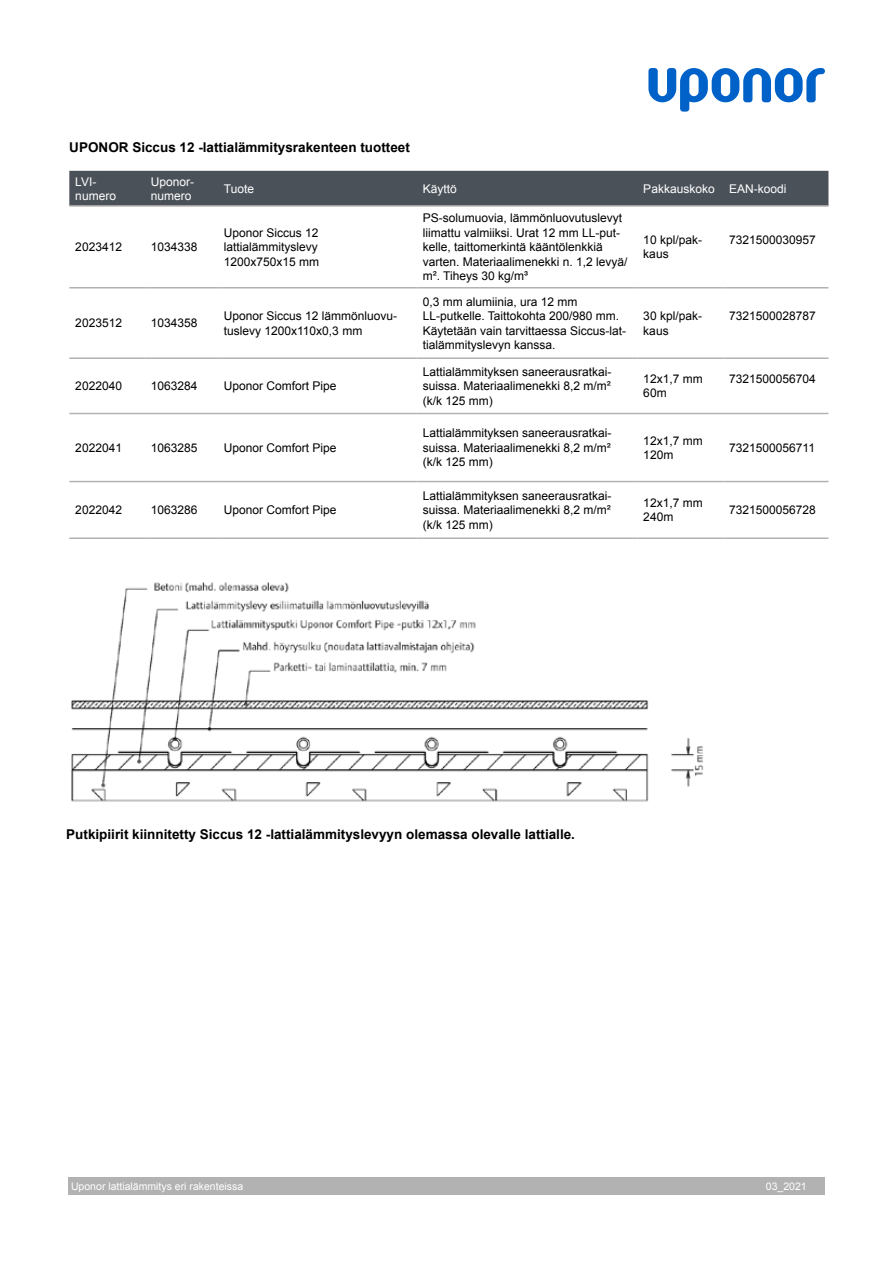
<style>
.page{position:relative;width:893px;height:1263px;background:#fff}
.page>*{position:absolute;margin:0;border:0;box-sizing:border-box;transform-origin:0 0}
.t1{font:700 13.5px "Arial";color:#000}
.t2{font:12px/14.4px "Arial";color:#000}
.t3{font:12px/14.4px "Arial";color:#fff}
.t4{font:10.5px "Arial";color:#fff}
</style>
<div class="page">
<svg style="left:648px;top:68px;width:177px;height:44px"></svg>
<div style="left:68px;top:1178px;width:757px;height:17px;background:#b3b2b2"></div>
<img style="left:72px;top:582px;width:632px;height:220px">
<div style="left:69px;top:171px;width:759px;height:34px;background:#4b5159"></div>
<hr style="left:69px;top:205px;width:76px;height:2px;background:#b3b2b2">
<hr style="left:145px;top:205px;width:73px;height:2px;background:#b3b2b2">
<hr style="left:218px;top:205px;width:199px;height:2px;background:#b3b2b2">
<hr style="left:417px;top:205px;width:220px;height:2px;background:#b3b2b2">
<hr style="left:637px;top:205px;width:86px;height:2px;background:#b3b2b2">
<hr style="left:723px;top:205px;width:105px;height:2px;background:#b3b2b2">
<hr style="left:69px;top:287px;width:76px;height:1px;background:#b3b2b2">
<hr style="left:145px;top:287px;width:73px;height:1px;background:#b3b2b2">
<hr style="left:218px;top:287px;width:199px;height:1px;background:#b3b2b2">
<hr style="left:417px;top:287px;width:220px;height:1px;background:#b3b2b2">
<hr style="left:637px;top:287px;width:86px;height:1px;background:#b3b2b2">
<hr style="left:723px;top:287px;width:105px;height:1px;background:#b3b2b2">
<hr style="left:69px;top:357px;width:76px;height:2px;background:#b3b2b2">
<hr style="left:145px;top:357px;width:73px;height:2px;background:#b3b2b2">
<hr style="left:218px;top:357px;width:199px;height:2px;background:#b3b2b2">
<hr style="left:417px;top:357px;width:220px;height:2px;background:#b3b2b2">
<hr style="left:637px;top:357px;width:86px;height:2px;background:#b3b2b2">
<hr style="left:723px;top:357px;width:105px;height:2px;background:#b3b2b2">
<hr style="left:69px;top:413px;width:76px;height:1px;background:#b3b2b2">
<hr style="left:145px;top:413px;width:73px;height:1px;background:#b3b2b2">
<hr style="left:218px;top:413px;width:199px;height:1px;background:#b3b2b2">
<hr style="left:417px;top:413px;width:220px;height:1px;background:#b3b2b2">
<hr style="left:637px;top:413px;width:86px;height:1px;background:#b3b2b2">
<hr style="left:723px;top:413px;width:105px;height:1px;background:#b3b2b2">
<hr style="left:69px;top:481px;width:76px;height:1px;background:#b3b2b2">
<hr style="left:145px;top:481px;width:73px;height:1px;background:#b3b2b2">
<hr style="left:218px;top:481px;width:199px;height:1px;background:#b3b2b2">
<hr style="left:417px;top:481px;width:220px;height:1px;background:#b3b2b2">
<hr style="left:637px;top:481px;width:86px;height:1px;background:#b3b2b2">
<hr style="left:723px;top:481px;width:105px;height:1px;background:#b3b2b2">
<hr style="left:69px;top:537px;width:76px;height:2px;background:#b3b2b2">
<hr style="left:145px;top:537px;width:73px;height:2px;background:#b3b2b2">
<hr style="left:218px;top:537px;width:199px;height:2px;background:#b3b2b2">
<hr style="left:417px;top:537px;width:220px;height:2px;background:#b3b2b2">
<hr style="left:637px;top:537px;width:86px;height:2px;background:#b3b2b2">
<hr style="left:723px;top:537px;width:105px;height:2px;background:#b3b2b2">
<p class="t1" style="left:69px;top:138px;width:342px">UPONOR Siccus 12 -lattialämmitysrakenteen tuotteet</p>
<p class="t3" style="left:75px;top:174px;width:42px">LVI&shy;numero</p>
<p class="t3" style="left:151px;top:174px;width:45px">Uponor&shy;numero</p>
<p class="t3" style="left:224px;top:181px;width:32px">Tuote</p>
<p class="t3" style="left:423px;top:181px;width:36px">Käyttö</p>
<p class="t3" style="left:643px;top:181px;width:145px">Pakkauskoko EAN-koodi</p>
<p class="t2" style="left:75px;top:240px;width:48px">2023412</p>
<p class="t2" style="left:151px;top:240px;width:48px">1034338</p>
<p class="t2" style="left:224px;top:225px;width:97px;text-align:justify">Uponor Siccus 12 lattialämmityslevy 1200x750x15 mm</p>
<p class="t2" style="left:75px;top:316px;width:48px">2023512</p>
<p class="t2" style="left:151px;top:316px;width:48px">1034358</p>
<p class="t2" style="left:224px;top:309px;width:175px">Uponor Siccus 12 lämmönluovu&shy;tuslevy 1200x110x0,3 mm</p>
<p class="t2" style="left:75px;top:379px;width:48px">2022040</p>
<p class="t2" style="left:151px;top:379px;width:48px">1063284</p>
<p class="t2" style="left:224px;top:379px;width:114px">Uponor Comfort Pipe</p>
<p class="t2" style="left:75px;top:441px;width:48px">2022041</p>
<p class="t2" style="left:151px;top:441px;width:48px">1063285</p>
<p class="t2" style="left:224px;top:441px;width:114px">Uponor Comfort Pipe</p>
<p class="t2" style="left:75px;top:503px;width:48px">2022042</p>
<p class="t2" style="left:151px;top:503px;width:48px">1063286</p>
<p class="t2" style="left:224px;top:503px;width:114px">Uponor Comfort Pipe</p>
<p class="t2" style="left:423px;top:211px;width:206px">PS-solumuovia, lämmönluovutuslevyt liimattu valmiiksi. Urat 12 mm LL-put&shy;kelle, taittomerkintä kääntölenkkiä varten. Materiaalimenekki n. 1,2 levyä/ m². Tiheys 30 kg/m³</p>
<p class="t2" style="left:423px;top:294px;width:205px">0,3 mm alumiinia, ura 12 mm LL-putkelle. Taittokohta 200/980 mm.<br>Käytetään vain tarvittaessa Siccus-lat&shy;tialämmityslevyn kanssa.</p>
<p class="t2" style="left:643px;top:233px;width:60px">10 kpl/pak&shy;kaus</p>
<p class="t2" style="left:729px;top:233px;width:88px">7321500030957</p>
<p class="t2" style="left:643px;top:309px;width:60px">30 kpl/pak&shy;kaus</p>
<p class="t2" style="left:729px;top:309px;width:88px">7321500028787</p>
<p class="t2" style="left:423px;top:364px;width:190px;text-align:justify">Lattialämmityksen saneerausratkai&shy;suissa. Materiaalimenekki 8,2 m/m² (k/k 125 mm)</p>
<p class="t2" style="left:643px;top:372px;width:61px">12x1,7 mm<br>60m</p>
<p class="t2" style="left:729px;top:372px;width:88px">7321500056704</p>
<p class="t2" style="left:423px;top:426px;width:190px;text-align:justify">Lattialämmityksen saneerausratkai&shy;suissa. Materiaalimenekki 8,2 m/m² (k/k 125 mm)</p>
<p class="t2" style="left:643px;top:433px;width:61px">12x1,7 mm<br>120m</p>
<p class="t2" style="left:729px;top:441px;width:87px">7321500056711</p>
<p class="t2" style="left:423px;top:489px;width:190px;text-align:justify">Lattialämmityksen saneerausratkai&shy;suissa. Materiaalimenekki 8,2 m/m² (k/k 125 mm)</p>
<p class="t2" style="left:643px;top:496px;width:61px">12x1,7 mm<br>240m</p>
<p class="t2" style="left:729px;top:503px;width:88px">7321500056728</p>
<p class="t1" style="left:66px;top:825px;width:510px">Putkipiirit kiinnitetty Siccus 12 -lattialämmityslevyyn olemassa olevalle lattialle.</p>
<p class="t4" style="left:71px;top:1180px;width:174px">Uponor lattialämmitys eri rakenteissa</p>
<p class="t4" style="left:766px;top:1180px;width:42px">03_2021</p>
</div>
